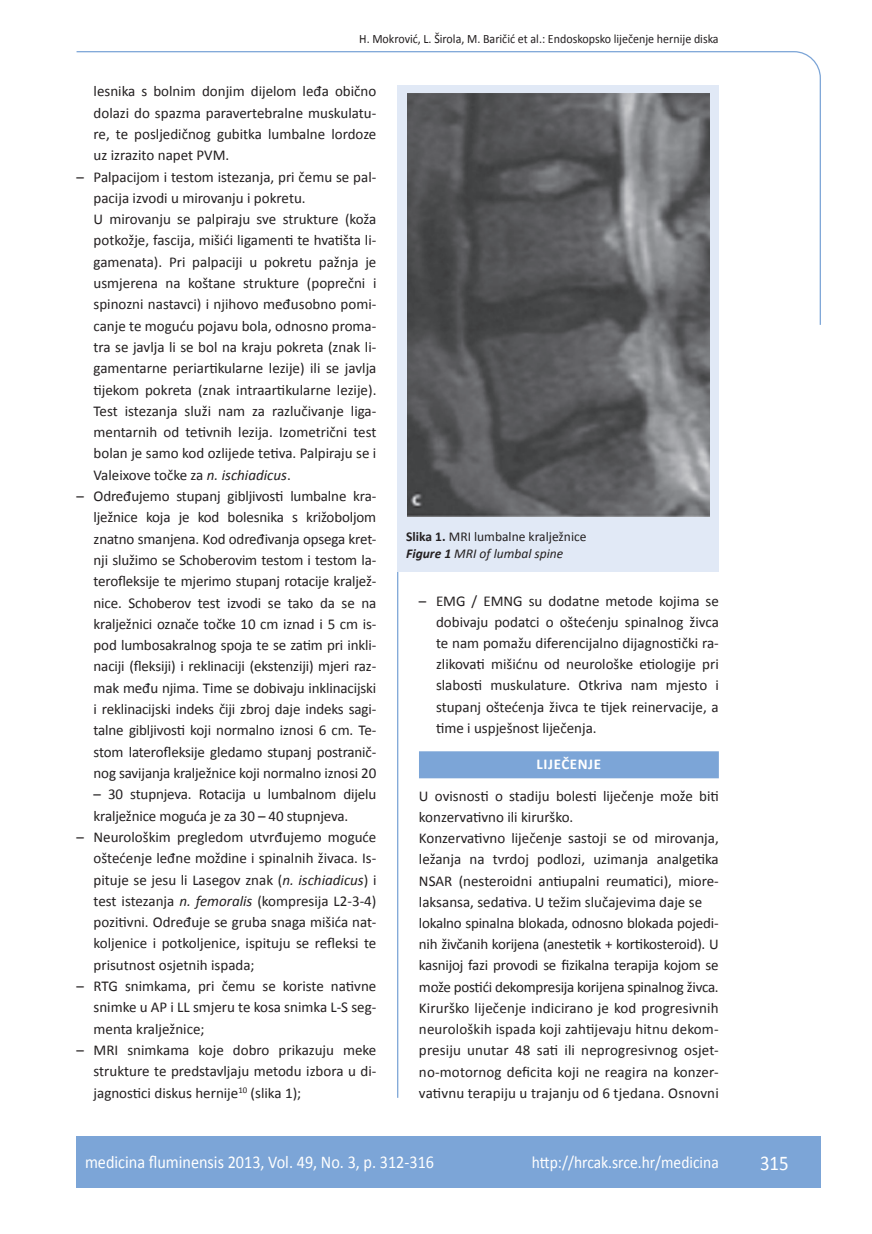
<style>
.page{position:relative;width:872px;height:1234px;background:#fff}
.page>*{position:absolute;margin:0;border:0;box-sizing:border-box;transform-origin:0 0}
.t1{font:21px "Calibri";color:#fff;scale:.9 1}
.t2{font:18px "Calibri";color:#fff;scale:.9 1}
.t3{font:17.25px "Calibri";color:#fff;scale:.9 1}
.t4{font:15px/21.3px "Calibri";color:#231f20;text-align:justify}
.t5{font:700 15px "Calibri";letter-spacing:.04em;color:#fff}
.t6{font:13.5px/16.5px "Calibri";color:#231f20}
.t7{font:12.75px "Calibri";color:#231f20;scale:.94 1}
.s1{font-style:italic}
.s2{font-weight:700}
.s3{font-weight:700;font-style:italic}
</style>
<div class="page">
<svg style="left:76px;top:51px;width:745px;height:275px"></svg>
<hr style="left:397px;top:571px;width:1px;height:526px;background:#7ca5d7">
<div style="left:77px;top:1135px;width:744px;height:51px;background:#7ca5d7"></div>
<div style="left:419px;top:751px;width:300px;height:27px;background:#7ca5d7"></div>
<div style="left:398px;top:85px;width:321px;height:486px;background:#e1e9f6"></div>
<img style="left:407px;top:94px;width:302px;height:422px">
<p class="t7" style="left:359px;top:30px;width:384px">H. Mokrović, L. Širola, M. Baričić et al.: Endoskopsko liječenje hernije diska</p>
<p class="t4" style="left:94px;top:80px;width:284px">lesnika s bolnim donjim dijelom leđa obično dolazi do spazma paravertebralne muskulatu&shy;re, te posljedičnog gubitka lumbalne lordoze uz izrazito napet PVM.</p>
<p class="t4" style="left:94px;top:165px;width:284px;text-align:left;text-indent:-17px">– Palpacijom i testom istezanja, pri čemu se pal&shy;pacija izvodi u mirovanju i pokretu.<br>U mirovanju se palpiraju sve strukture (koža potkožje, fascija, mišići ligamenti te hvatišta li&shy;gamenata). Pri palpaciji u pokretu pažnja je usmjerena na koštane strukture (poprečni i spinozni nastavci) i njihovo međusobno pomi&shy;canje te moguću pojavu bola, odnosno proma&shy;tra se javlja li se bol na kraju pokreta (znak li&shy;gamentarne periartikularne lezije) ili se javlja tijekom pokreta (znak intraartikularne lezije).<br>Test istezanja služi nam za razlučivanje liga&shy;mentarnih od tetivnih lezija. Izometrični test bolan je samo kod ozlijede tetiva. Palpiraju se i Valeixove točke za <span class="s1">n. ischiadicus</span>.</p>
<p class="t4" style="left:94px;top:484px;width:284px;text-indent:-17px">– Određujemo stupanj gibljivosti lumbalne kra&shy;lježnice koja je kod bolesnika s križoboljom znatno smanjena. Kod određivanja opsega kret&shy;nji služimo se Schoberovim testom i testom la&shy;terofleksije te mjerimo stupanj rotacije kraljež&shy;nice. Schoberov test izvodi se tako da se na kralježnici označe točke 10 cm iznad i 5 cm is&shy;pod lumbosakralnog spoja te se zatim pri inkli&shy;naciji (fleksiji) i reklinaciji (ekstenziji) mjeri raz&shy;mak među njima. Time se dobivaju inklinacijski i reklinacijski indeks čiji zbroj daje indeks sagi&shy;talne gibljivosti koji normalno iznosi 6 cm. Te&shy;stom laterofleksije gledamo stupanj postranič&shy;nog savijanja kralježnice koji normalno iznosi 20</p>
<p class="t4" style="left:94px;top:782px;width:284px">– 30 stupnjeva. Rotacija u lumbalnom dijelu kralježnice moguća je za 30 – 40 stupnjeva.</p>
<p class="t4" style="left:94px;top:825px;width:284px;text-indent:-17px">– Neurološkim pregledom utvrđujemo moguće oštećenje leđne moždine i spinalnih živaca. Is&shy;pituje se jesu li Lasegov znak (<span class="s1">n. ischiadicus</span>) i test istezanja <span class="s1">n. femoralis</span> (kompresija L2-3-4) pozitivni. Određuje se gruba snaga mišića nat&shy;koljenice i potkoljenice, ispituju se refleksi te prisutnost osjetnih ispada;</p>
<p class="t4" style="left:94px;top:974px;width:284px;text-indent:-17px">– RTG snimkama, pri čemu se koriste nativne snimke u AP i LL smjeru te kosa snimka L-S seg&shy;menta kralježnice;</p>
<p class="t4" style="left:94px;top:1038px;width:284px;text-indent:-17px">– MRI snimkama koje dobro prikazuju meke strukture te predstavljaju metodu izbora u di&shy;jagnostici diskus hernije<sup>10</sup> (slika 1);</p>
<p class="t6" style="left:406px;top:528px;width:182px"><span class="s2">Slika 1.</span> MRI lumbalne kralježnice<br><span class="s3">Figure 1</span> <span class="s1">MRI of lumbal spine</span></p>
<p class="t4" style="left:436px;top:589px;width:284px;text-indent:-17px">– EMG / EMNG su dodatne metode kojima se dobivaju podatci o oštećenju spinalnog živca te nam pomažu diferencijalno dijagnostički ra&shy;zlikovati mišićnu od neurološke etiologije pri slabosti muskulature. Otkriva nam mjesto i stupanj oštećenja živca te tijek reinervacije, a time i uspješnost liječenja.</p>
<p class="t5" style="left:536px;top:754px;width:66px">LIJEČENJE</p>
<p class="t4" style="left:419px;top:784px;width:301px;text-align:left">U ovisnosti o stadiju bolesti liječenje može biti konzervativno ili kirurško.<br>Konzervativno liječenje sastoji se od mirovanja, ležanja na tvrdoj podlozi, uzimanja analgetika NSAR (nesteroidni antiupalni reumatici), miore&shy;laksansa, sedativa. U težim slučajevima daje se lokalno spinalna blokada, odnosno blokada pojedi&shy;nih živčanih korijena (anestetik + kortikosteroid). U kasnijoj fazi provodi se fizikalna terapija kojom se može postići dekompresija korijena spinalnog živca.<br>Kirurško liječenje indicirano je kod progresivnih neuroloških ispada koji zahtijevaju hitnu dekom&shy;presiju unutar 48 sati ili neprogresivnog osjet&shy;no-motornog deficita koji ne reagira na konzer&shy;vativnu terapiju u trajanju od 6 tjedana. Osnovni</p>
<p class="t2" style="left:85px;top:1150px;width:389px">medicina fluminensis 2013, Vol. 49, No. 3, p. 312-316</p>
<p class="t3" style="left:532px;top:1151px;width:209px">http://hrcak.srce.hr/medicina</p>
<h1 class="t1" style="left:760px;top:1149px;width:33px">315</h1>
</div>
